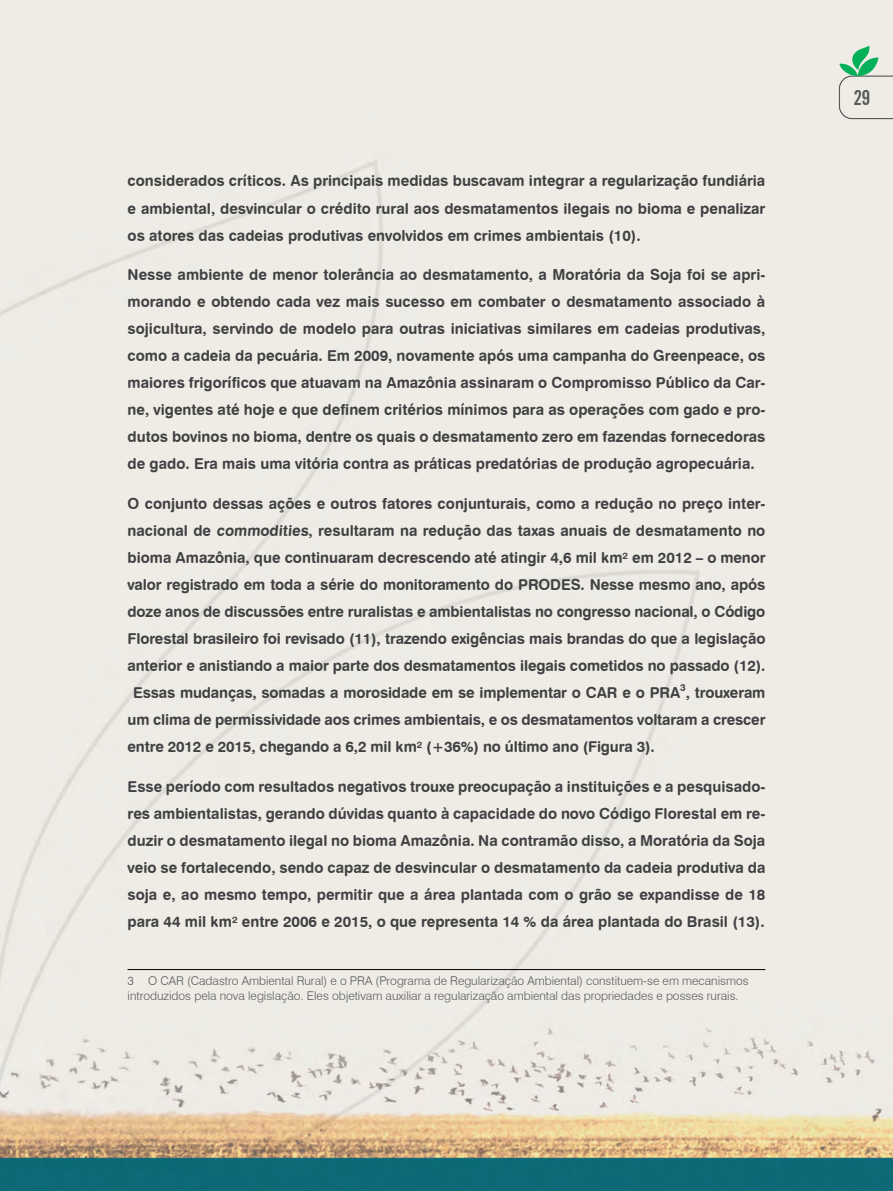
<style>
.page{position:relative;width:893px;height:1191px;background:#fff}
.page>*{position:absolute;margin:0;border:0;box-sizing:border-box;transform-origin:0 0}
.t1{font:21px "Alternate Gothic No 2 BT";color:#58595b}
.t2{font:15px/27px "Swiss 721 BT Bold Rounded";letter-spacing:-.01em;color:#414042;text-align:justify}
.t3{font:300 12px/15px "Swiss 721 BT";color:#58595b}
.t4{font:9.9px "Swiss 721 BT Bold Rounded";color:#414042}
</style>
<div class="page">
<img style="left:0;top:0;width:893px;height:1191px">
<div style="left:826px;top:64px;width:67px;height:55px;background:#eeece5"></div>
<svg style="left:839px;top:46px;width:54px;height:73px"></svg>
<hr style="left:128px;top:969px;width:637px;height:1px;background:#000">
<p class="t2" style="left:128px;top:167px;width:639px">considerados críticos. As principais medidas buscavam integrar a regularização fundiária e ambiental, desvincular o crédito rural aos desmatamentos ilegais no bioma e penalizar os atores das cadeias produtivas envolvidos em crimes ambientais (10).</p>
<p class="t2" style="left:128px;top:261px;width:639px">Nesse ambiente de menor tolerância ao desmatamento, a Moratória da Soja foi se apri&shy;morando e obtendo cada vez mais sucesso em combater o desmatamento associado à sojicultura, servindo de modelo para outras iniciativas similares em cadeias produtivas, como a cadeia da pecuária. Em 2009, novamente após uma campanha do Greenpeace, os maiores frigoríficos que atuavam na Amazônia assinaram o Compromisso Público da Car&shy;ne, vigentes até hoje e que definem critérios mínimos para as operações com gado e pro&shy;dutos bovinos no bioma, dentre os quais o desmatamento zero em fazendas fornecedoras de gado. Era mais uma vitória contra as práticas predatórias de produção agropecuária.</p>
<p class="t2" style="left:128px;top:490px;width:639px;text-align:center">O conjunto dessas ações e outros fatores conjunturais, como a redução no preço inter&shy;nacional de commodities, resultaram na redução das taxas anuais de desmatamento no bioma Amazônia, que continuaram decrescendo até atingir 4,6 mil km² em 2012 – o menor valor registrado em toda a série do monitoramento do PRODES. Nesse mesmo ano, após doze anos de discussões entre ruralistas e ambientalistas no congresso nacional, o Código Florestal brasileiro foi revisado (11), trazendo exigências mais brandas do que a legislação anterior e anistiando a maior parte dos desmatamentos ilegais cometidos no passado (12).<br>Essas mudanças, somadas a morosidade em se implementar o CAR e o PRA , trouxeram</p>
<p class="t4" style="left:680px;top:681px;width:7px">3</p>
<p class="t2" style="left:128px;top:706px;width:639px">um clima de permissividade aos crimes ambientais, e os desmatamentos voltaram a crescer entre 2012 e 2015, chegando a 6,2 mil km² (+36%) no último ano (Figura 3).</p>
<p class="t2" style="left:128px;top:773px;width:639px">Esse período com resultados negativos trouxe preocupação a instituições e a pesquisado&shy;res ambientalistas, gerando dúvidas quanto à capacidade do novo Código Florestal em re&shy;duzir o desmatamento ilegal no bioma Amazônia. Na contramão disso, a Moratória da Soja veio se fortalecendo, sendo capaz de desvincular o desmatamento da cadeia produtiva da soja e, ao mesmo tempo, permitir que a área plantada com o grão se expandisse de 18 para 44 mil km² entre 2006 e 2015, o que representa 14 % da área plantada do Brasil (13).</p>
<p class="t3" style="left:128px;top:972px;width:623px">3 O CAR (Cadastro Ambiental Rural) e o PRA (Programa de Regularização Ambiental) constituem-se em mecanismos introduzidos pela nova legislação. Eles objetivam auxiliar a regularização ambiental das propriedades e posses rurais.</p>
<h1 class="t1" style="left:854px;top:86px;width:18px">29</h1>
</div>
